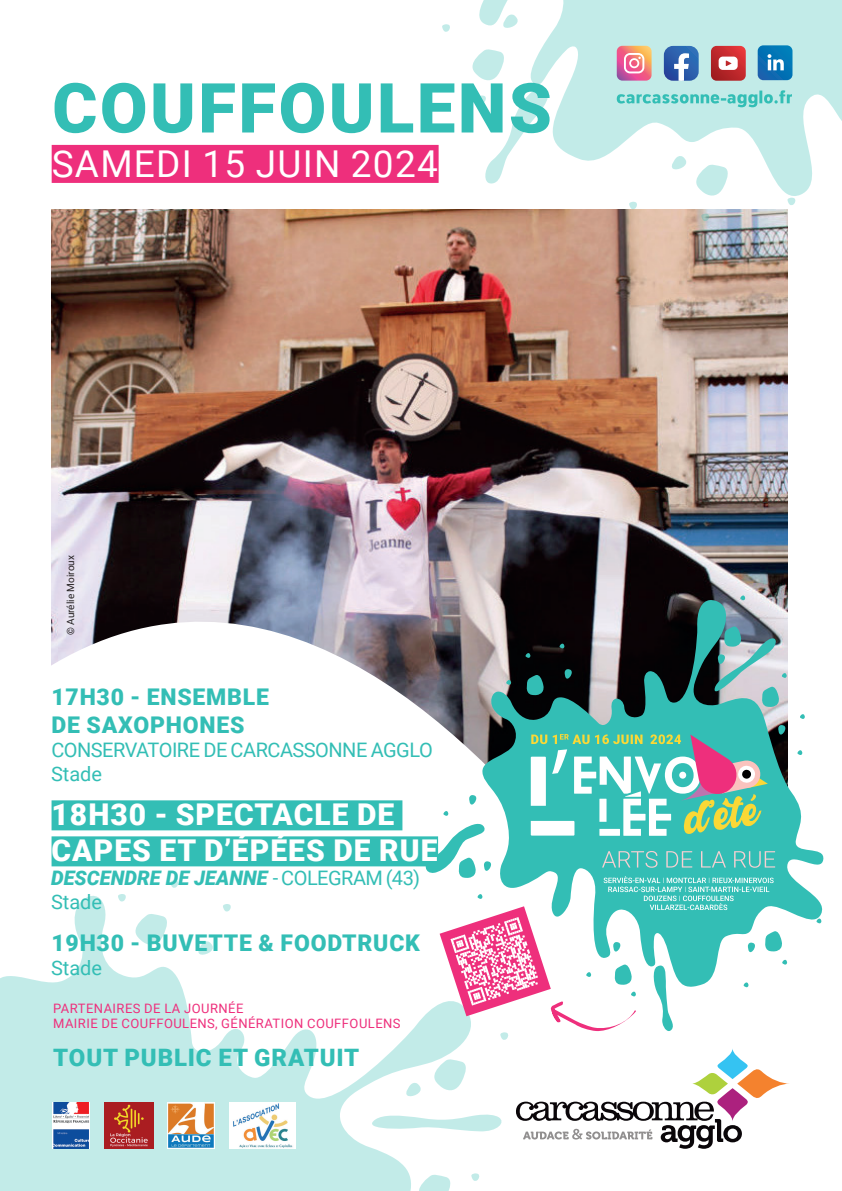
<style>
.page{position:relative;width:842px;height:1191px;background:#fff}
.page>*{position:absolute;margin:0;border:0;box-sizing:border-box;transform-origin:0 0}
.t1{font:900 69px "Roboto";letter-spacing:.035em;color:#33beb5}
.t2{font:37px "Roboto";letter-spacing:.035em;color:#fff}
.t3{font:900 30px/36px "Roboto";letter-spacing:.035em;color:#fff}
.t4{font:900 24px "Roboto";letter-spacing:.035em;color:#33beb5}
.t5{font:900 23px/27.6px "Roboto";letter-spacing:.035em;color:#33beb5}
.t6{font:20px/24px "Roboto";letter-spacing:-.025em;color:#33beb5}
.t7{font:13px/15.6px "Roboto";letter-spacing:.035em;color:#ee2f7c}
.t8{font:10px "Roboto";color:#231f20}
.s1{font-weight:900;font-style:italic}
</style>
<div class="page">
<img style="left:51px;top:210px;width:737px;height:297px">
<img style="left:51px;top:507px;width:737px;height:642px">
<svg style="left:170px;top:880px;width:9px;height:8px"></svg>
<svg style="left:0;top:895px;width:482px;height:296px"></svg>
<svg style="left:371px;top:1113px;width:135px;height:19px"></svg>
<svg style="left:516px;top:1048px;width:273px;height:100px"></svg>
<img style="left:229px;top:1102px;width:66px;height:46px">
<img style="left:104px;top:1102px;width:49px;height:46px">
<img style="left:53px;top:1102px;width:36px;height:46px">
<img style="left:168px;top:1102px;width:47px;height:46px">
<svg style="left:740px;top:595px;width:5px;height:5px"></svg>
<svg style="left:482px;top:600px;width:342px;height:324px"></svg>
<svg style="left:714px;top:626px;width:73px;height:81px"></svg>
<div style="left:52px;top:145px;width:387px;height:38px;background:#ee2f7c"></div>
<svg style="left:629px;top:202px;width:8px;height:7px"></svg>
<svg style="left:787px;top:198px;width:9px;height:7px"></svg>
<svg style="left:701px;top:213px;width:9px;height:8px"></svg>
<svg style="left:422px;top:0;width:420px;height:196px;fill:#c2ebe8"></svg>
<svg style="left:467px;top:48px;width:88px;height:136px"></svg>
<svg style="left:617px;top:46px;width:34px;height:35px"></svg>
<svg style="left:664px;top:46px;width:35px;height:35px"></svg>
<svg style="left:711px;top:46px;width:35px;height:35px"></svg>
<svg style="left:758px;top:45px;width:34px;height:35px"></svg>
<svg style="left:617px;top:90px;width:175px;height:17px"></svg>
<svg style="left:423px;top:725px;width:365px;height:315px"></svg>
<div style="left:52px;top:800px;width:350px;height:30px;background:#33beb5"></div>
<div style="left:52px;top:836px;width:386px;height:30px;background:#33beb5"></div>
<h1 class="t1" style="left:52px;top:60px;width:501px">COUFFOULENS</h1>
<h2 class="t2" style="left:52px;top:138px;width:388px">SAMEDI 15 JUIN 2024</h2>
<p class="t8" style="left:64px;top:635px;width:81px;rotate:-90deg">© Aurélie Moiroux</p>
<p class="t5" style="left:51px;top:682px;width:219px">17H30 - ENSEMBLE<br>DE SAXOPHONES</p>
<p class="t6" style="left:51px;top:737px;width:383px">CONSERVATOIRE DE CARCASSONNE AGGLO<br>Stade</p>
<h3 class="t3" style="left:52px;top:795px;width:388px">18H30 - SPECTACLE DE<br>CAPES ET D’ÉPÉES DE RUE</h3>
<p class="t6" style="left:51px;top:865px;width:370px"><span class="s1">DESCENDRE DE JEANNE</span> - COLEGRAM (43)<br>Stade</p>
<p class="t5" style="left:51px;top:928px;width:370px">19H30 - BUVETTE &amp; FOODTRUCK</p>
<p class="t6" style="left:51px;top:955px;width:53px">Stade</p>
<p class="t7" style="left:53px;top:1000px;width:349px">PARTENAIRES DE LA JOURNÉE<br>MAIRIE DE COUFFOULENS, GÉNÉRATION COUFFOULENS</p>
<p class="t4" style="left:53px;top:1040px;width:308px">TOUT PUBLIC ET GRATUIT</p>
</div>
